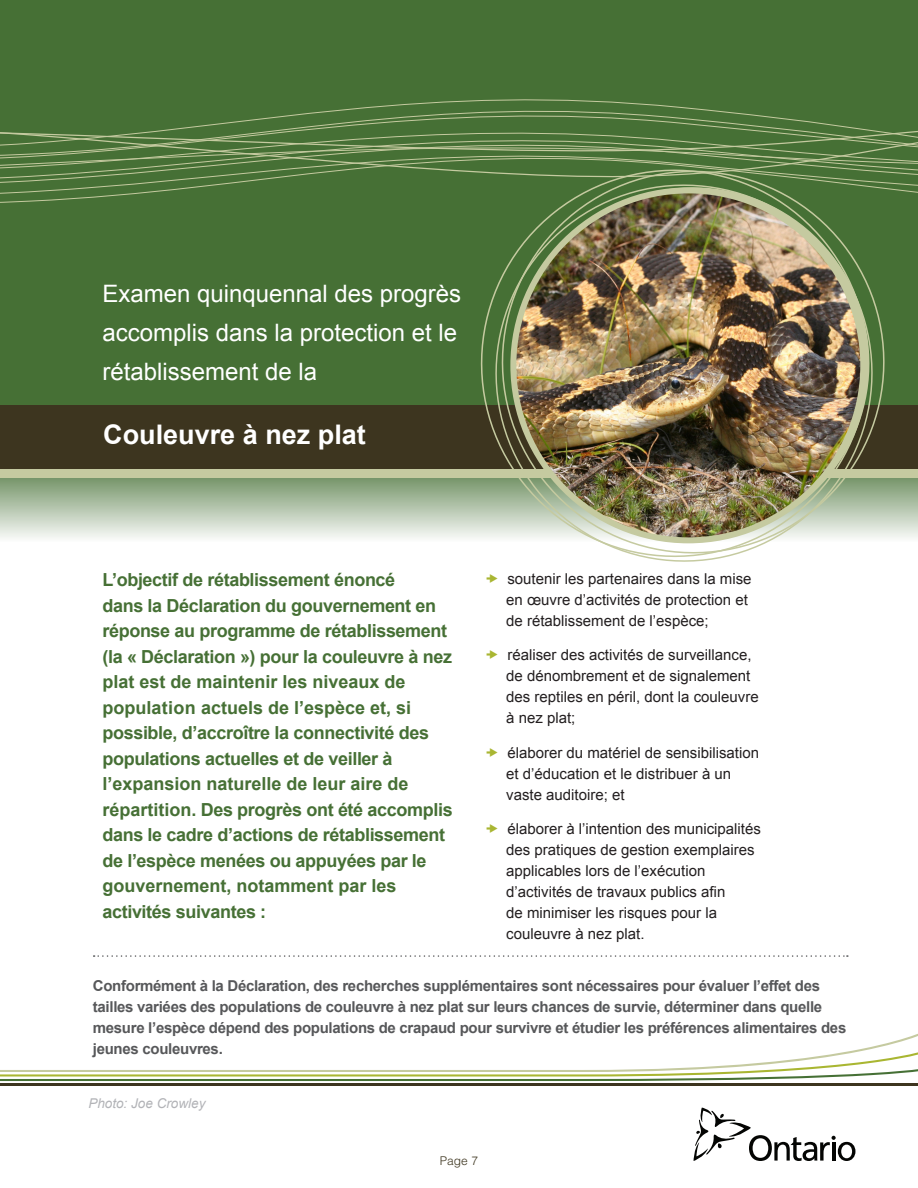
<style>
.page{position:relative;width:918px;height:1188px;background:#fff}
.page>*{position:absolute;margin:0;border:0;box-sizing:border-box;transform-origin:0 0}
.t1{font:700 27px "Arial";color:#fff}
.t2{font:24px/39px "Arial";color:#fff}
.Cover_Page_call_out{font:700 18px/25.5px "Arial";letter-spacing:-.02em;color:#467035}
.t3{font:15px/21px "Arial";color:#231f20}
.Cover_Page_Body{font:700 15px/21px "Arial";letter-spacing:-.02em;color:#57585a}
.white_photo_credit{font:italic 13.5px "Arial";color:#b2b3b7}
.t4{font:300 12px "Helvetica";color:#3d351f}
</style>
<div class="page">
<div style="left:0;top:0;width:918px;height:468px;background:#467035"></div>
<svg style="left:0;top:477px;width:918px;height:61px;background:#b5c6ae"></svg>
<div style="left:0;top:405px;width:918px;height:64px;background:#3d351f"></div>
<div style="left:0;top:469px;width:918px;height:8px;background:#c5caa0"></div>
<svg style="left:457px;top:477px;width:15px;height:61px"></svg>
<svg style="left:472px;top:204px;width:424px;height:358px"></svg>
<img style="left:513px;top:190px;width:350px;height:350px;border-radius:175px">
<svg style="left:0;top:195px;width:801px;height:9px"></svg>
<svg style="left:283px;top:99px;width:481px;height:17px"></svg>
<svg style="left:223px;top:116px;width:598px;height:7px"></svg>
<svg style="left:173px;top:123px;width:690px;height:6px"></svg>
<svg style="left:0;top:180px;width:918px;height:15px"></svg>
<svg style="left:0;top:130px;width:918px;height:50px"></svg>
<hr style="left:0;top:1083px;width:918px;height:3px;background:#3d351f">
<svg style="left:0;top:1034px;width:918px;height:47px"></svg>
<svg style="left:694px;top:1108px;width:161px;height:53px"></svg>
<svg style="left:94px;top:955px;width:754px;height:2px"></svg>
<p class="t2" style="left:102px;top:275px;width:360px">Examen quinquennal des progrès accomplis dans la protection et le rétablissement de la</p>
<p class="t1" style="left:103px;top:419px;width:264px">Couleuvre à nez plat</p>
<p class="Cover_Page_call_out" style="left:102px;top:567px;width:352px">L’objectif de rétablissement énoncé<br>dans la Déclaration du gouvernement en réponse au programme de rétablissement (la « Déclaration ») pour la couleuvre à nez plat est de maintenir les niveaux de population actuels de l’espèce et, si possible, d’accroître la connectivité des populations actuelles et de veiller à l’expansion naturelle de leur aire de répartition. Des progrès ont été accomplis dans le cadre d’actions de rétablissement de l’espèce menées ou appuyées par le gouvernement, notamment par les activités suivantes :</p>
<p class="t3" style="left:506px;top:568px;width:247px">soutenir les partenaires dans la mise en œuvre d’activités de protection et de rétablissement de l’espèce;</p>
<p class="t3" style="left:506px;top:645px;width:254px">réaliser des activités de surveillance, de dénombrement et de signalement des reptiles en péril, dont la couleuvre à nez plat;</p>
<p class="t3" style="left:506px;top:742px;width:254px">élaborer du matériel de sensibilisation et d’éducation et le distribuer à un vaste auditoire; et</p>
<p class="t3" style="left:506px;top:819px;width:256px">élaborer à l’intention des municipalités des pratiques de gestion exemplaires applicables lors de l’exécution d’activités de travaux publics afin<br>de minimiser les risques pour la couleuvre à nez plat.</p>
<p class="Cover_Page_Body" style="left:93px;top:975px;width:755px">Conformément à la Déclaration, des recherches supplémentaires sont nécessaires pour évaluer l’effet des tailles variées des populations de couleuvre à nez plat sur leurs chances de survie, déterminer dans quelle mesure l’espèce dépend des populations de crapaud pour survivre et étudier les préférences alimentaires des jeunes couleuvres.</p>
<p class="white_photo_credit" style="left:88px;top:1094px;width:119px">Photo: Joe Crowley</p>
<p class="t4" style="left:440px;top:1153px;width:40px">Page 7</p>
</div>
